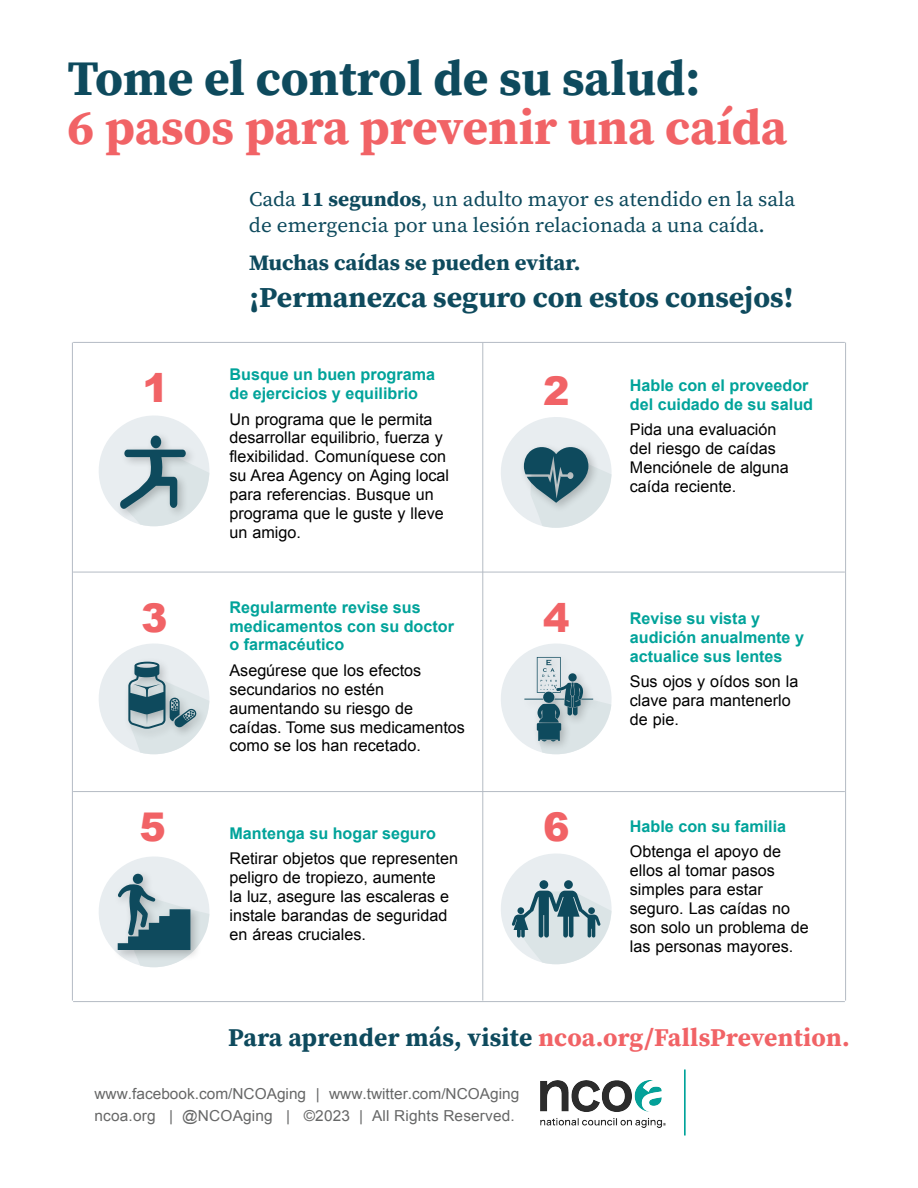
<style>
.page{position:relative;width:918px;height:1188px;background:#fff}
.page>*{position:absolute;margin:0;border:0;box-sizing:border-box;transform-origin:0 0}
.t1{font:700 49.5px/49.5px "Source Serif Pro";letter-spacing:-.005em;color:#f16366}
.ParaStyle01-Leading{font:900 39.6px "Arial";color:#f16366}
.subhead_2{font:700 28.8px "Source Serif Pro";color:#0e4a5d}
.subhead_2-2{font:700 25.5px "Source Serif Pro";letter-spacing:.01em;color:#f16366}
.subhead_2-3{font:700 21.9px "Source Serif Pro";color:#0e4a5d}
.subhead_2-4{font:20.7px "Source Serif Pro";color:#0e4a5d}
.Body_text_1{font:16.2px/18.9px "Arial";color:#000}
.Subhead_1{font:700 16.2px/18.9px "Arial";color:#00a39a}
.t2{font:15.15px/23px "Arial";color:#666767}
.s1{color:#0e4a5d}
.s2{font-weight:700}
.s3{font-style:inherit}
</style>
<div class="page">
<svg style="left:501px;top:643px;width:111px;height:112px"></svg>
<svg style="left:501px;top:417px;width:111px;height:111px"></svg>
<svg style="left:99px;top:643px;width:111px;height:112px"></svg>
<svg style="left:99px;top:415px;width:111px;height:112px"></svg>
<svg style="left:99px;top:856px;width:111px;height:112px"></svg>
<div style="left:133px;top:874px;width:10px;height:10px;background:#0e4a5d;border-radius:50%"></div>
<svg style="left:501px;top:853px;width:111px;height:112px"></svg>
<hr style="left:73px;top:342px;width:772px;height:1px;background:#b4bbc4">
<hr style="left:73px;top:572px;width:772px;height:1px;background:#b4bbc4">
<hr style="left:73px;top:791px;width:772px;height:1px;background:#b4bbc4">
<hr style="left:73px;top:1001px;width:772px;height:1px;background:#b4bbc4">
<hr style="left:482px;top:342px;width:1px;height:659px;background:#b4bbc4">
<hr style="left:72px;top:342px;width:1px;height:659px;background:#b4bbc4">
<hr style="left:845px;top:342px;width:1px;height:659px;background:#b4bbc4">
<hr style="left:684px;top:1070px;width:2px;height:66px;background:#00a39a">
<img style="left:540px;top:1081px;width:126px;height:47px">
<p class="t1" style="left:68px;top:53px;width:721px"><span class="s1">Tome el control de su salud:<br></span>6 pasos para prevenir una caída</p>
<p class="subhead_2-4" style="left:249px;top:186px;width:548px">Cada <span class="s2">11 segundos</span>, un adulto mayor es atendido en la sala</p>
<p class="subhead_2-4" style="left:249px;top:211px;width:518px">de emergencia por una lesión relacionada a una caída.</p>
<p class="subhead_2-3" style="left:249px;top:247px;width:333px">Muchas caídas se pueden evitar.</p>
<p class="subhead_2" style="left:249px;top:278px;width:546px">¡Permanezca seguro con estos consejos!</p>
<p class="Subhead_1" style="left:229px;top:366px;width:207px">Busque un buen programa de ejercicios y equilibrio</p>
<p class="Body_text_1" style="left:229px;top:410px;width:221px">Un programa que le permita desarrollar equilibrio, fuerza y flexibilidad. Comuníquese con su Area Agency on Aging local para referencias. Busque un programa que le guste y lleve un amigo.</p>
<p class="ParaStyle01-Leading" style="left:143px;top:359px;width:28px">1</p>
<p class="ParaStyle01-Leading" style="left:543px;top:362px;width:28px">2</p>
<p class="Subhead_1" style="left:229px;top:598px;width:226px">Regularmente revise sus medicamentos con su doctor o farmacéutico</p>
<p class="Body_text_1" style="left:230px;top:661px;width:237px">Asegúrese que los efectos secundarios no estén aumentando su riesgo de caídas. Tome sus medicamentos como se los han recetado.</p>
<p class="ParaStyle01-Leading" style="left:141px;top:589px;width:28px">3</p>
<p class="ParaStyle01-Leading" style="left:543px;top:589px;width:28px">4</p>
<p class="ParaStyle01-Leading" style="left:140px;top:798px;width:28px">5</p>
<p class="ParaStyle01-Leading" style="left:543px;top:798px;width:28px">6</p>
<p class="Subhead_1" style="left:229px;top:824px;width:208px">Mantenga su hogar seguro</p>
<p class="Body_text_1" style="left:229px;top:850px;width:230px">Retirar objetos que representen peligro de tropiezo, aumente<br>la luz, asegure las escaleras e instale barandas de seguridad en áreas cruciales.</p>
<p class="Subhead_1" style="left:630px;top:376px;width:185px">Hable con el proveedor del cuidado de su salud</p>
<p class="Body_text_1" style="left:630px;top:420px;width:161px">Pida una evaluación del riesgo de caídas<br>Menciónele de alguna caída reciente.</p>
<p class="Subhead_1" style="left:630px;top:609px;width:176px">Revise su vista y audición anualmente y actualice sus lentes</p>
<p class="Body_text_1" style="left:630px;top:672px;width:170px">Sus ojos y oídos son la clave para mantenerlo de pie.</p>
<p class="Subhead_1" style="left:630px;top:817px;width:158px">Hable con su familia</p>
<p class="Body_text_1" style="left:630px;top:842px;width:180px">Obtenga el apoyo de ellos al tomar pasos simples para estar seguro. Las caídas no son solo un problema de las personas mayores.</p>
<p class="subhead_2-2" style="left:228px;top:1020px;width:623px"><span class="s1">Para aprender más, visite</span> ncoa.org/FallsPrevention.</p>
<p class="t2" style="left:94px;top:1082px;width:426px">www.facebook.com/NCOAging | www.twitter.com/NCOAging ncoa.org | @NCOAging | ©202<span class="s3">3</span> | All Rights Reserved.</p>
</div>
